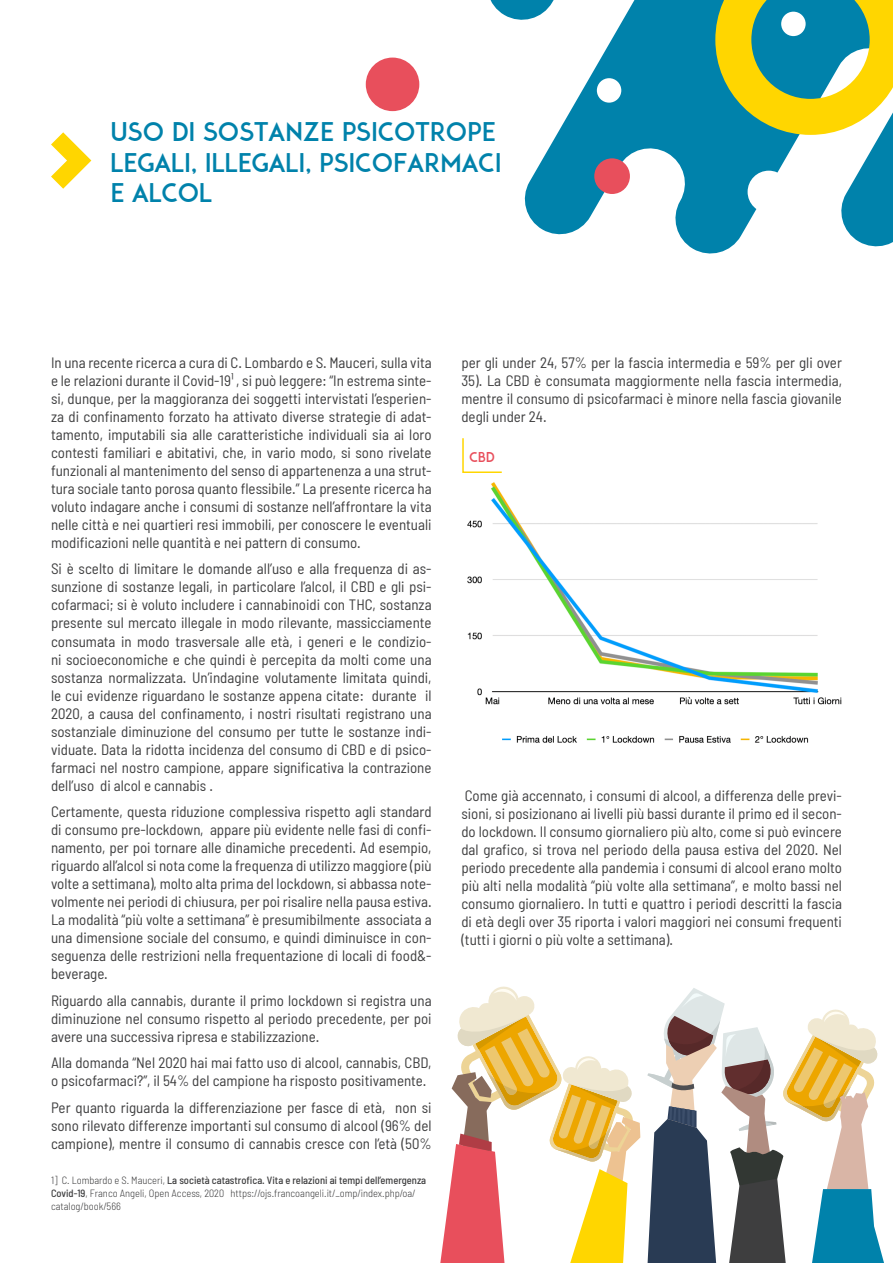
<style>
.page{position:relative;width:893px;height:1263px;background:#fff}
.page>*{position:absolute;margin:0;border:0;box-sizing:border-box;transform-origin:0 0}
.t1{font:25.5px/30.6px "ADAM";color:#0082ab}
.t2{font:semi-condensed 15px/18px "Barlow";color:#3e3e3f;text-align:justify}
.t3{font:13.5px "ADAM";color:#e84f5c}
.t4{font:300 semi-condensed 10.5px/12.6px "Barlow";color:#3e3e3f}
.s1{font-weight:500}
</style>
<div class="page">
<svg style="left:490px;top:0;width:403px;height:254px"></svg>
<svg style="left:715px;top:0;width:178px;height:135px;background:#8bb362"></svg>
<div style="left:597px;top:78px;width:24px;height:25px;background:#fff;border-radius:50%"></div>
<div style="left:748px;top:171px;width:42px;height:42px;background:#fff;border-radius:50%"></div>
<div style="left:781px;top:12px;width:25px;height:24px;background:#fff;border-radius:50%"></div>
<div style="left:594px;top:158px;width:36px;height:36px;background:#e84f5c;border-radius:50%"></div>
<div style="left:366px;top:58px;width:53px;height:53px;background:#e84f5c;border-radius:50%"></div>
<svg style="left:51px;top:132px;width:40px;height:57px"></svg>
<img style="left:467px;top:482px;width:375px;height:261px">
<svg style="left:440px;top:986px;width:200px;height:277px"></svg>
<svg style="left:647px;top:988px;width:237px;height:275px"></svg>
<svg style="left:462px;top:438px;width:40px;height:35px"></svg>
<p class="t1" style="left:111px;top:116px;width:393px">USO DI SOSTANZE PSICOTROPE<br>LEGALI, ILLEGALI, PSICOFARMACI<br>E ALCOL</p>
<p class="t2" style="left:51px;top:353px;width:382px">In una recente ricerca a cura di C. Lombardo e S. Mauceri, sulla vita e le relazioni durante il Covid-19¹ , si può leggere: “In estrema sinte&shy;si, dunque, per la maggioranza dei soggetti intervistati l’esperien&shy;za di confinamento forzato ha attivato diverse strategie di adat&shy;tamento, imputabili sia alle caratteristiche individuali sia ai loro contesti familiari e abitativi, che, in vario modo, si sono rivelate funzionali al mantenimento del senso di appartenenza a una strut&shy;tura sociale tanto porosa quanto flessibile.” La presente ricerca ha voluto indagare anche i consumi di sostanze nell’affrontare la vita nelle città e nei quartieri resi immobili, per conoscere le eventuali modificazioni nelle quantità e nei pattern di consumo.</p>
<p class="t2" style="left:51px;top:560px;width:382px">Si è scelto di limitare le domande all’uso e alla frequenza di as&shy;sunzione di sostanze legali, in particolare l’alcol, il CBD e gli psi&shy;cofarmaci; si è voluto includere i cannabinoidi con THC, sostanza presente sul mercato illegale in modo rilevante, massicciamente consumata in modo trasversale alle età, i generi e le condizio&shy;ni socioeconomiche e che quindi è percepita da molti come una sostanza normalizzata. Un’indagine volutamente limitata quindi, le cui evidenze riguardano le sostanze appena citate: durante il 2020, a causa del confinamento, i nostri risultati registrano una sostanziale diminuzione del consumo per tutte le sostanze indi&shy;viduate. Data la ridotta incidenza del consumo di CBD e di psico&shy;farmaci nel nostro campione, appare significativa la contrazione dell’uso di alcol e cannabis .</p>
<p class="t2" style="left:51px;top:802px;width:382px">Certamente, questa riduzione complessiva rispetto agli standard di consumo pre-lockdown, appare più evidente nelle fasi di confi&shy;namento, per poi tornare alle dinamiche precedenti. Ad esempio, riguardo all’alcol si nota come la frequenza di utilizzo maggiore (più volte a settimana), molto alta prima del lockdown, si abbassa note&shy;volmente nei periodi di chiusura, per poi risalire nella pausa estiva.<br>La modalità “più volte a settimana” è presumibilmente associata a una dimensione sociale del consumo, e quindi diminuisce in con&shy;seguenza delle restrizioni nella frequentazione di locali di food&amp;- beverage.</p>
<p class="t2" style="left:51px;top:991px;width:382px">Riguardo alla cannabis, durante il primo lockdown si registra una diminuzione nel consumo rispetto al periodo precedente, per poi avere una successiva ripresa e stabilizzazione.</p>
<p class="t2" style="left:51px;top:1053px;width:382px">Alla domanda “Nel 2020 hai mai fatto uso di alcool, cannabis, CBD, o psicofarmaci?”, il 54% del campione ha risposto positivamente.</p>
<p class="t2" style="left:51px;top:1098px;width:382px">Per quanto riguarda la differenziazione per fasce di età, non si sono rilevato differenze importanti sul consumo di alcool (96% del campione), mentre il consumo di cannabis cresce con l’età (50%</p>
<p class="t4" style="left:51px;top:1174px;width:377px">1] C. Lombardo e S. Mauceri, <span class="s1">La società catastrofica. Vita e relazioni ai tempi dell’emergenza<br>Covid-19</span>, Franco Angeli, Open Access, 2020 https://ojs.francoangeli.it/_omp/index.php/oa/ catalog/book/566</p>
<p class="t2" style="left:461px;top:353px;width:382px">per gli under 24, 57% per la fascia intermedia e 59% per gli over 35). La CBD è consumata maggiormente nella fascia intermedia, mentre il consumo di psicofarmaci è minore nella fascia giovanile degli under 24.</p>
<p class="t3" style="left:469px;top:449px;width:27px">CBD</p>
<p class="t2" style="left:461px;top:786px;width:382px">Come già accennato, i consumi di alcool, a differenza delle previ&shy;sioni, si posizionano ai livelli più bassi durante il primo ed il secon&shy;do lockdown. Il consumo giornaliero più alto, come si può evincere dal grafico, si trova nel periodo della pausa estiva del 2020. Nel periodo precedente alla pandemia i consumi di alcool erano molto più alti nella modalità “più volte alla settimana”, e molto bassi nel consumo giornaliero. In tutti e quattro i periodi descritti la fascia di età degli over 35 riporta i valori maggiori nei consumi frequenti (tutti i giorni o più volte a settimana).</p>
</div>
